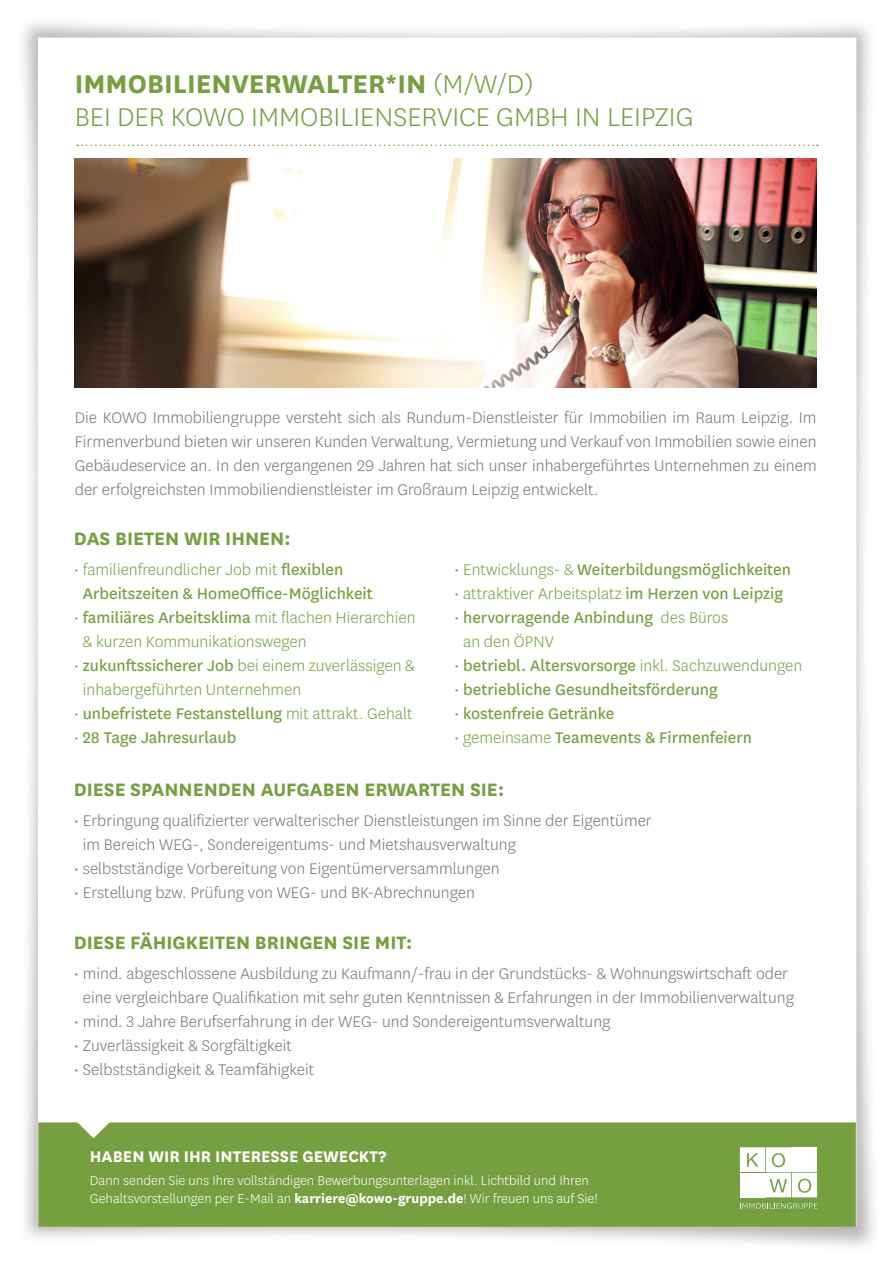
<style>
.page{position:relative;width:893px;height:1263px;background:#fff}
.page>*{position:absolute;margin:0;border:0;box-sizing:border-box;transform-origin:0 0}
.t1{font:300 30px "National";color:#769f3f}
.t2{font:700 30px "National";color:#769f3f}
.t3{font:700 21px "National";color:#769f3f}
.t4{font:300 18px/24px "National";color:#7d7371;text-align:justify}
.t5{font:18px "National";color:#769f3f}
.t6{font:300 18px "National";color:#769f3f}
.t7{font:700 18px "National";color:#fff}
.t8{font:300 15px "National";color:#fff}
.s1{font-weight:300}
.s2{font-weight:400}
.s3{font-weight:300;color:#fff}
.s4{color:#fff}
.s5{font-weight:700}
</style>
<div class="page">
<img style="left:23px;top:22px;width:851px;height:1224px">
<div style="left:38px;top:1122px;width:818px;height:105px;background:#769f3f"></div>
<svg style="left:740px;top:1203px;width:77px;height:5px"></svg>
<svg style="left:740px;top:1147px;width:77px;height:50px"></svg>
<svg style="left:77px;top:145px;width:741px;height:1px"></svg>
<svg style="left:783px;top:69px;width:20px;height:1px"></svg>
<svg style="left:723px;top:69px;width:20px;height:1px"></svg>
<img style="left:75px;top:158px;width:742px;height:230px">
<svg style="left:74px;top:1100px;width:38px;height:38px"></svg>
<p class="t2" style="left:75px;top:62px;width:461px">IMMOBILIENVERWALTER*IN <span class="s1">(M/W/D)</span></p>
<p class="t1" style="left:75px;top:98px;width:620px">BEI DER KOWO IMMOBILIENSERVICE GMBH IN LEIPZIG</p>
<p class="t4" style="left:75px;top:404px;width:743px">Die KOWO Immobiliengruppe versteht sich als Rundum-Dienstleister für Immobilien im Raum Leipzig. Im Firmenverbund bieten wir unseren Kunden Verwaltung, Vermietung und Verkauf von Immobilien sowie einen Gebäudeservice an. In den vergangenen 29 Jahren hat sich unser inhabergeführtes Unternehmen zu einem der erfolgreichsten Immobiliendienstleister im Großraum Leipzig entwickelt.</p>
<p class="t3" style="left:74px;top:523px;width:218px">DAS BIETEN WIR IHNEN:</p>
<p class="t6" style="left:74px;top:558px;width:271px">• familienfreundlicher Job mit <span class="s2">flexiblen</span></p>
<p class="t5" style="left:74px;top:581px;width:301px"><span class="s3">•</span> Arbeitszeiten &amp; HomeOffice-Möglichkeit</p>
<p class="t6" style="left:74px;top:606px;width:343px">• <span class="s2">familiäres Arbeitsklima</span> mit flachen Hierarchien</p>
<p class="t6" style="left:74px;top:630px;width:234px"><span class="s4">•</span> &amp; kurzen Kommunikationswegen</p>
<p class="t6" style="left:74px;top:654px;width:343px">• <span class="s2">zukunftssicherer Job</span> bei einem zuverlässigen &amp;</p>
<p class="t6" style="left:74px;top:678px;width:229px"><span class="s4">•</span> inhabergeführten Unternehmen</p>
<p class="t5" style="left:74px;top:701px;width:340px"><span class="s1">•</span> unbefristete Festanstellung <span class="s1">mit attrakt. Gehalt</span></p>
<p class="t5" style="left:74px;top:725px;width:164px"><span class="s1">•</span> 28 Tage Jahresurlaub</p>
<p class="t5" style="left:454px;top:557px;width:338px"><span class="s1">• Entwicklungs- &amp;</span> Weiterbildungsmöglichkeiten</p>
<p class="t6" style="left:454px;top:582px;width:331px">• attraktiver Arbeitsplatz <span class="s2">im Herzen von Leipzig</span></p>
<p class="t5" style="left:454px;top:605px;width:276px"><span class="s1">•</span> hervorragende Anbindung <span class="s1">des Büros</span></p>
<p class="t6" style="left:454px;top:630px;width:101px"><span class="s4">•</span> an den ÖPNV</p>
<p class="t5" style="left:454px;top:653px;width:350px"><span class="s1">•</span> betriebl. Altersvorsorge <span class="s1">inkl. Sachzuwendungen</span></p>
<p class="t5" style="left:454px;top:677px;width:265px"><span class="s1">•</span> betriebliche Gesundheitsförderung</p>
<p class="t5" style="left:454px;top:701px;width:162px"><span class="s1">•</span> kostenfreie Getränke</p>
<p class="t5" style="left:454px;top:725px;width:299px"><span class="s1">• gemeinsame</span> Teamevents &amp; Firmenfeiern</p>
<p class="t3" style="left:74px;top:775px;width:432px">DIESE SPANNENDEN AUFGABEN ERWARTEN SIE:</p>
<p class="t4" style="left:74px;top:808px;width:580px">• Erbringung qualifizierter verwalterischer Dienstleistungen im Sinne der Eigentümer</p>
<p class="t4" style="left:74px;top:832px;width:444px"><span class="s4">•</span> im Bereich WEG-, Sondereigentums- und Mietshausverwaltung</p>
<p class="t4" style="left:74px;top:856px;width:427px">• selbstständige Vorbereitung von Eigentümerversammlungen</p>
<p class="t4" style="left:74px;top:880px;width:403px">• Erstellung bzw. Prüfung von WEG- und BK-Abrechnungen</p>
<p class="t3" style="left:74px;top:928px;width:340px">DIESE FÄHIGKEITEN BRINGEN SIE MIT:</p>
<p class="t4" style="left:74px;top:961px;width:716px">• mind. abgeschlossene Ausbildung zu Kaufmann/-frau in der Grundstücks- &amp; Wohnungswirtschaft oder</p>
<p class="t4" style="left:74px;top:985px;width:722px"><span class="s4">•</span> eine vergleichbare Qualifikation mit sehr guten Kenntnissen &amp; Erfahrungen in der Immobilienverwaltung</p>
<p class="t4" style="left:74px;top:1009px;width:538px">• mind. 3 Jahre Berufserfahrung in der WEG- und Sondereigentumsverwaltung</p>
<p class="t4" style="left:74px;top:1033px;width:220px">• Zuverlässigkeit &amp; Sorgfältigkeit</p>
<p class="t4" style="left:74px;top:1057px;width:242px">• Selbstständigkeit &amp; Teamfähigkeit</p>
<p class="t7" style="left:90px;top:1144px;width:298px">HABEN WIR IHR INTERESSE GEWECKT?</p>
<p class="t8" style="left:90px;top:1171px;width:501px">Dann senden Sie uns Ihre vollständigen Bewerbungsunterlagen inkl. Lichtbild und Ihren</p>
<p class="t8" style="left:90px;top:1189px;width:509px">Gehaltsvorstellungen per E-Mail an <span class="s5">karriere@kowo-gruppe.de</span>! Wir freuen uns auf Sie!</p>
</div>
